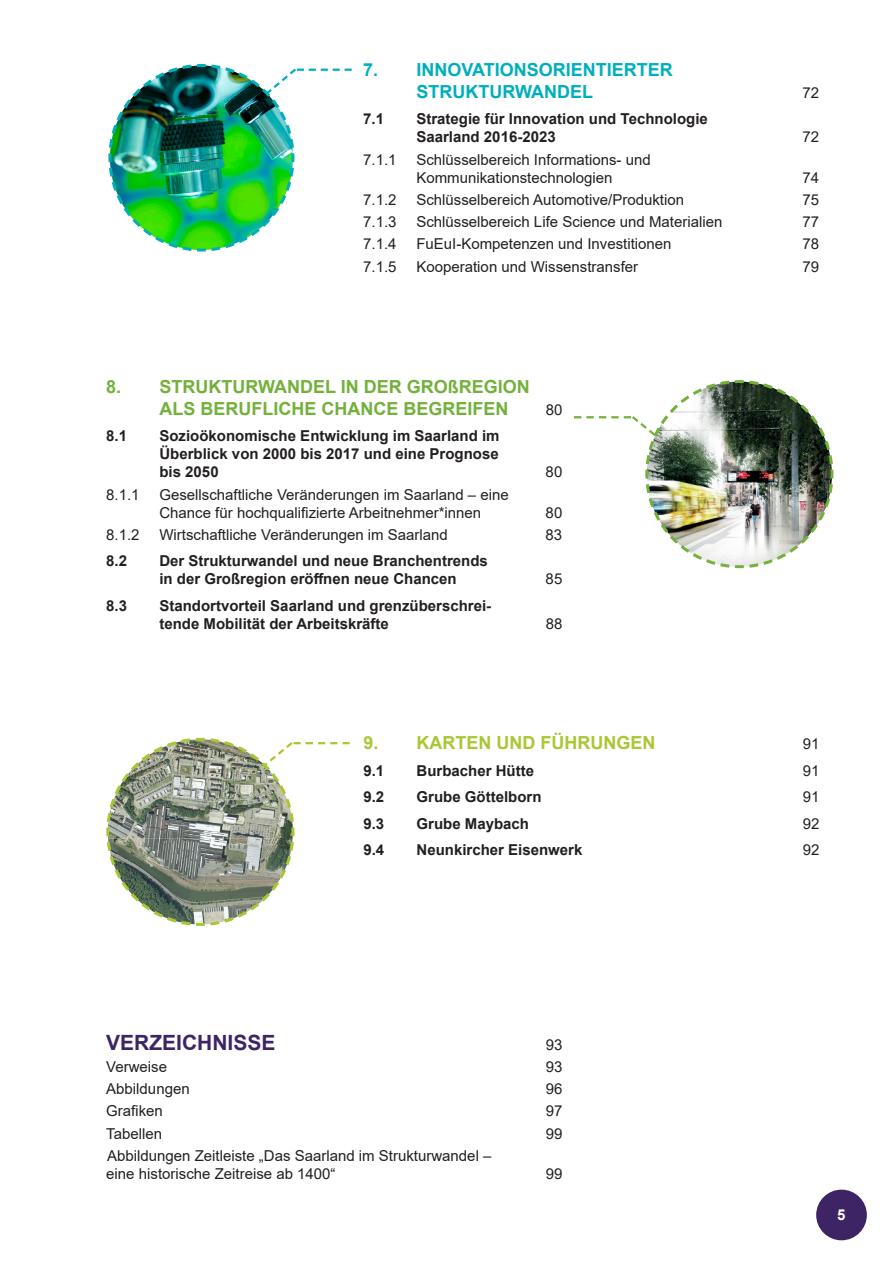
<style>
.page{position:relative;width:893px;height:1263px;background:#fff}
.page>*{position:absolute;margin:0;border:0;box-sizing:border-box;transform-origin:0 0}
.t1{font:700 21px "Arial";color:#3c2465}
.t2{font:700 18px/21.6px "Arial";color:#73b13b}
.t3{font:700 18px/21.6px "Arial";color:#00afbc}
.t4{font:700 18px "Arial";color:#a8c833}
.t5{font:15px/18px "Arial";color:#231f20}
.t6{font:700 15px/18px "Arial";color:#231f20}
.t7{font:700 15px "Arial";color:#fff}
</style>
<div class="page">
<div style="left:816px;top:1189px;width:51px;height:51px;background:#3c2465;border-radius:50%"></div>
<img style="left:108px;top:64px;width:244px;height:188px">
<img style="left:574px;top:380px;width:260px;height:189px">
<svg style="left:106px;top:737px;width:244px;height:189px"></svg>
<p class="t3" style="left:416px;top:59px;width:258px;text-indent:-53px">7. INNOVATIONSORIENTIERTER<br>STRUKTURWANDEL</p>
<p class="t6" style="left:363px;top:110px;width:22px">7.1</p>
<p class="t6" style="left:416px;top:110px;width:293px">Strategie für Innovation und Technologie<br>Saarland 2016-2023</p>
<p class="t5" style="left:363px;top:150px;width:35px">7.1.1</p>
<p class="t5" style="left:416px;top:150px;width:236px">Schlüsselbereich Informations- und<br>Kommunikationstechnologien</p>
<p class="t5" style="left:803px;top:84px;width:18px">72</p>
<p class="t5" style="left:803px;top:128px;width:18px">72</p>
<p class="t5" style="left:803px;top:168px;width:18px">74</p>
<p class="t5" style="left:363px;top:191px;width:35px">7.1.2</p>
<p class="t5" style="left:416px;top:191px;width:269px">Schlüsselbereich Automotive/Produktion</p>
<p class="t5" style="left:803px;top:191px;width:18px">75</p>
<p class="t5" style="left:363px;top:213px;width:35px">7.1.3</p>
<p class="t5" style="left:416px;top:213px;width:307px">Schlüsselbereich Life Science und Materialien</p>
<p class="t5" style="left:803px;top:213px;width:18px">77</p>
<p class="t5" style="left:363px;top:235px;width:35px">7.1.4</p>
<p class="t5" style="left:416px;top:235px;width:257px">FuEuI-Kompetenzen und Investitionen</p>
<p class="t5" style="left:803px;top:235px;width:18px">78</p>
<p class="t5" style="left:363px;top:257px;width:35px">7.1.5</p>
<p class="t5" style="left:416px;top:257px;width:223px">Kooperation und Wissenstransfer</p>
<p class="t5" style="left:803px;top:257px;width:18px">79</p>
<p class="t2" style="left:159px;top:376px;width:372px;text-indent:-53px">8. STRUKTURWANDEL IN DER GROßREGION<br>ALS BERUFLICHE CHANCE BEGREIFEN</p>
<p class="t6" style="left:106px;top:427px;width:22px">8.1</p>
<p class="t6" style="left:159px;top:427px;width:342px;text-align:justify">Sozioökonomische Entwicklung im Saarland im Überblick von 2000 bis 2017 und eine Prognose bis 2050</p>
<p class="t5" style="left:106px;top:485px;width:35px">8.1.1</p>
<p class="t5" style="left:159px;top:485px;width:351px">Gesellschaftliche Veränderungen im Saarland – eine<br>Chance für hochqualifizierte Arbeitnehmer*innen</p>
<p class="t5" style="left:546px;top:400px;width:18px">80</p>
<p class="t5" style="left:546px;top:463px;width:18px">80</p>
<p class="t5" style="left:546px;top:503px;width:18px">80</p>
<p class="t5" style="left:106px;top:525px;width:35px">8.1.2</p>
<p class="t5" style="left:159px;top:525px;width:290px">Wirtschaftliche Veränderungen im Saarland</p>
<p class="t5" style="left:546px;top:525px;width:18px">83</p>
<p class="t6" style="left:106px;top:552px;width:22px">8.2</p>
<p class="t6" style="left:159px;top:552px;width:330px">Der Strukturwandel und neue Branchentrends in der Großregion eröffnen neue Chancen</p>
<p class="t5" style="left:546px;top:570px;width:18px">85</p>
<p class="t6" style="left:106px;top:597px;width:22px">8.3</p>
<p class="t6" style="left:159px;top:597px;width:333px">Standortvorteil Saarland und grenzüberschrei&shy;tende Mobilität der Arbeitskräfte</p>
<p class="t5" style="left:546px;top:614px;width:18px">88</p>
<p class="t4" style="left:363px;top:730px;width:294px">9. KARTEN UND FÜHRUNGEN</p>
<p class="t5" style="left:803px;top:735px;width:18px">91</p>
<p class="t6" style="left:363px;top:762px;width:22px">9.1</p>
<p class="t6" style="left:417px;top:762px;width:119px">Burbacher Hütte</p>
<p class="t5" style="left:803px;top:761px;width:18px">91</p>
<p class="t6" style="left:363px;top:788px;width:22px">9.2</p>
<p class="t6" style="left:417px;top:788px;width:127px">Grube Göttelborn</p>
<p class="t5" style="left:803px;top:788px;width:18px">91</p>
<p class="t6" style="left:363px;top:815px;width:22px">9.3</p>
<p class="t6" style="left:417px;top:815px;width:114px">Grube Maybach</p>
<p class="t5" style="left:803px;top:814px;width:18px">92</p>
<p class="t6" style="left:363px;top:841px;width:22px">9.4</p>
<p class="t6" style="left:417px;top:841px;width:167px">Neunkircher Eisenwerk</p>
<p class="t5" style="left:803px;top:841px;width:18px">92</p>
<p class="t1" style="left:106px;top:1027px;width:171px">VERZEICHNISSE</p>
<p class="t5" style="left:546px;top:1035px;width:18px">93</p>
<p class="t5" style="left:106px;top:1057px;width:62px">Verweise</p>
<p class="t5" style="left:546px;top:1057px;width:18px">93</p>
<p class="t5" style="left:106px;top:1080px;width:85px">Abbildungen</p>
<p class="t5" style="left:546px;top:1080px;width:18px">96</p>
<p class="t5" style="left:106px;top:1102px;width:58px">Grafiken</p>
<p class="t5" style="left:546px;top:1102px;width:18px">97</p>
<p class="t5" style="left:106px;top:1124px;width:57px">Tabellen</p>
<p class="t5" style="left:546px;top:1124px;width:18px">99</p>
<p class="t5" style="left:106px;top:1146px;width:387px">Abbildungen Zeitleiste „Das Saarland im Strukturwandel – eine historische Zeitreise ab 1400“</p>
<p class="t5" style="left:546px;top:1164px;width:18px">99</p>
<p class="t7" style="left:837px;top:1204px;width:10px">5</p>
</div>
